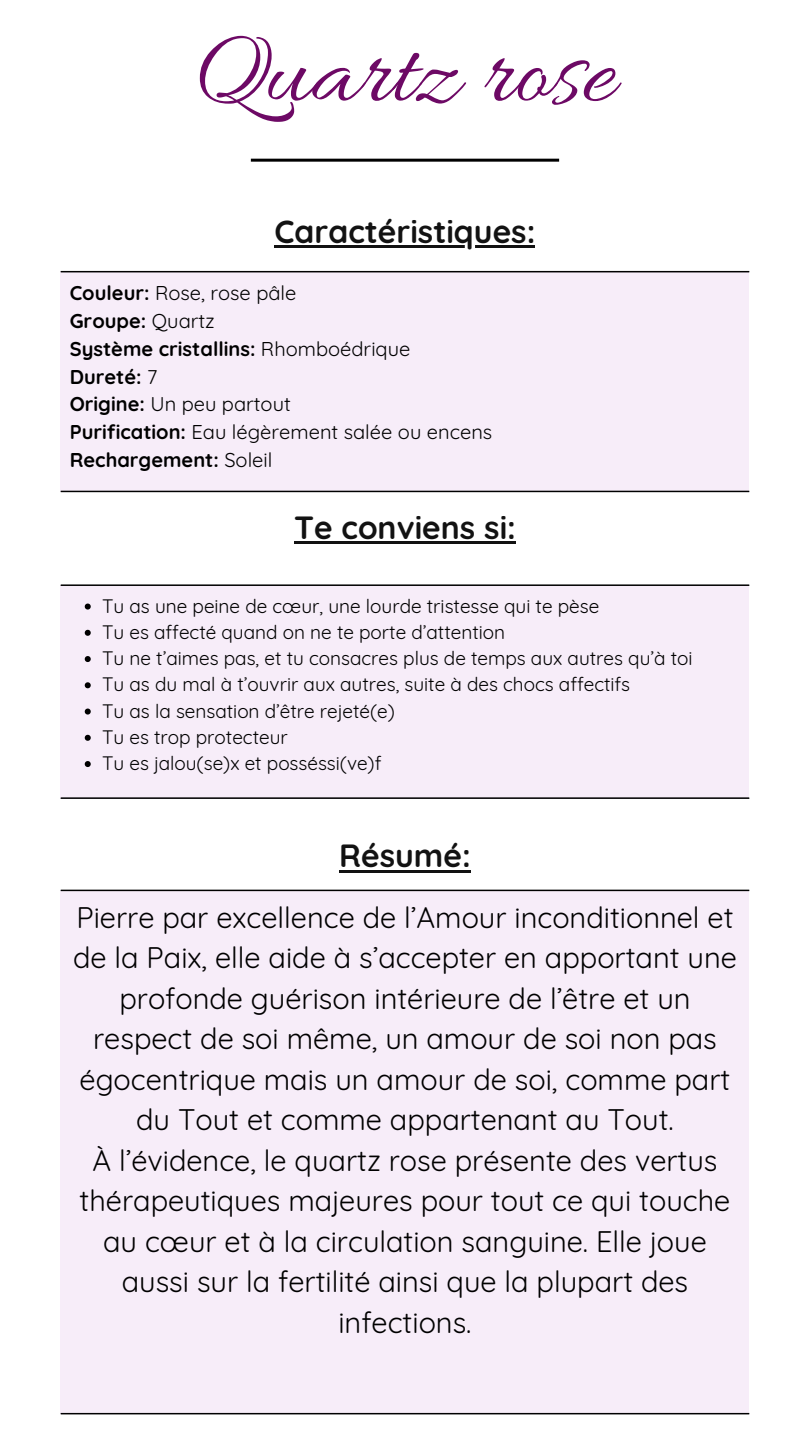
<style>
.page{position:relative;width:810px;height:1440px;background:#fff}
.page>*{position:absolute;margin:0;border:0;box-sizing:border-box;transform-origin:0 0}
.t1{font:104px "Allura";color:#6d0965}
.t2{font:700 32px "Quicksand";color:#121212}
.t3{font:29px/40.5px "Quicksand";color:#000;text-align:center}
.t4{font:20px "Quicksand";color:#000}
.t5{font:700 20px "Quicksand";color:#000}
.t6{font:19px "Quicksand";color:#000}
.s1{font-weight:700}
.s2{font-weight:400}
</style>
<div class="page">
<hr style="left:251px;top:159px;width:308px;height:3px;background:#000">
<div style="left:61px;top:272px;width:688px;height:220px;background:#f7edf9"></div>
<hr style="left:61px;top:271px;width:688px;height:1px;background:#000">
<hr style="left:61px;top:491px;width:688px;height:1px;background:#000">
<hr style="left:275px;top:245px;width:260px;height:3px;background:#121212">
<hr style="left:294px;top:541px;width:222px;height:3px;background:#121212">
<div style="left:61px;top:585px;width:688px;height:213px;background:#f7edf9"></div>
<svg style="left:85px;top:604px;width:6px;height:6px"></svg>
<svg style="left:85px;top:630px;width:6px;height:6px"></svg>
<svg style="left:85px;top:656px;width:6px;height:6px"></svg>
<svg style="left:85px;top:682px;width:6px;height:6px"></svg>
<svg style="left:85px;top:709px;width:6px;height:6px"></svg>
<svg style="left:85px;top:735px;width:6px;height:6px"></svg>
<svg style="left:85px;top:761px;width:6px;height:6px"></svg>
<hr style="left:61px;top:584px;width:688px;height:2px;background:#000">
<hr style="left:61px;top:797px;width:688px;height:2px;background:#000">
<div style="left:61px;top:890px;width:688px;height:524px;background:#f7edf9"></div>
<hr style="left:61px;top:890px;width:688px;height:1px;background:#000">
<hr style="left:61px;top:1413px;width:688px;height:1px;background:#000">
<hr style="left:339px;top:870px;width:132px;height:3px;background:#121212">
<p class="t1" style="left:195px;top:15px;width:421px">Quartz rose</p>
<p class="t2" style="left:275px;top:211px;width:262px">Caractéristiques:</p>
<h1 class="t4" style="left:70px;top:280px;width:228px"><span class="s1">Couleur:</span> Rose, rose pâle</h1>
<p class="t5" style="left:70px;top:308px;width:147px">Groupe: <span class="s2">Quartz</span></p>
<p class="t5" style="left:70px;top:336px;width:342px">Système cristallins: <span class="s2">Rhomboédrique</span></p>
<p class="t5" style="left:70px;top:364px;width:89px">Dureté: <span class="s2">7</span></p>
<p class="t4" style="left:70px;top:391px;width:223px"><span class="s1">Origine:</span> Un peu partout</p>
<p class="t4" style="left:70px;top:419px;width:424px"><span class="s1">Purification:</span> Eau légèrement salée ou encens</p>
<p class="t5" style="left:70px;top:447px;width:204px">Rechargement: <span class="s2">Soleil</span></p>
<p class="t2" style="left:294px;top:507px;width:223px">Te conviens si:</p>
<p class="t6" style="left:102px;top:594px;width:499px">Tu as une peine de cœur, une lourde tristesse qui te pèse</p>
<p class="t6" style="left:102px;top:620px;width:405px">Tu es affecté quand on ne te porte d’attention</p>
<p class="t6" style="left:102px;top:646px;width:592px">Tu ne t’aimes pas, et tu consacres plus de temps aux autres qu’à toi</p>
<p class="t6" style="left:102px;top:672px;width:530px">Tu as du mal à t’ouvrir aux autres, suite à des chocs affectifs</p>
<p class="t6" style="left:102px;top:699px;width:294px">Tu as la sensation d’être rejeté(e)</p>
<p class="t6" style="left:102px;top:725px;width:187px">Tu es trop protecteur</p>
<p class="t6" style="left:102px;top:751px;width:281px">Tu es jalou(se)x et posséssi(ve)f</p>
<p class="t2" style="left:339px;top:835px;width:133px">Résumé:</p>
<p class="t3" style="left:73px;top:897px;width:665px">Pierre par excellence de l’Amour inconditionnel et de la Paix, elle aide à s’accepter en apportant une profonde guérison intérieure de l’être et un respect de soi même, un amour de soi non pas égocentrique mais un amour de soi, comme part du Tout et comme appartenant au Tout.</p>
<p class="t3" style="left:80px;top:1140px;width:652px">À l’évidence, le quartz rose présente des vertus thérapeutiques majeures pour tout ce qui touche au cœur et à la circulation sanguine. Elle joue aussi sur la fertilité ainsi que la plupart des infections.</p>
</div>
